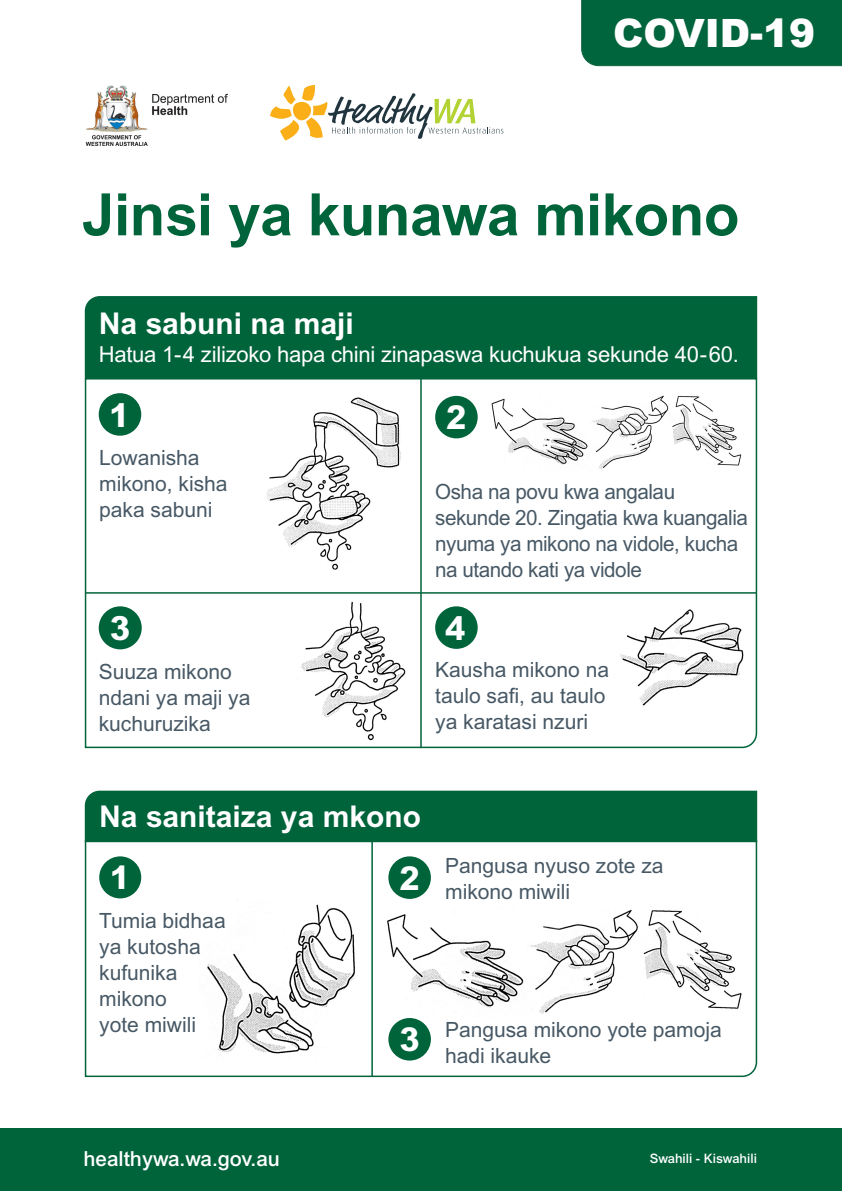
<style>
.page{position:relative;width:842px;height:1191px;background:#fff}
.page>*{position:absolute;margin:0;border:0;box-sizing:border-box;transform-origin:0 0}
.t1{font:700 58.5px "Arial MT Std";letter-spacing:-.01em;color:#00643b}
.t2{font:900 39px "Arial";color:#fff}
.t3{font:800 33.4px "Arial MT Std";color:#fff}
.t4{font:800 33px "Arial MT Std";color:#fff}
.t5{font:800 32.6px "Arial MT Std";color:#fff}
.t6{font:700 30px "Arial MT Std";color:#fff}
.t7{font:22px "Arial MT Std";letter-spacing:-.01em;color:#fff}
.t8{font:21px/26px "Arial MT Std";color:#475865}
.t9{font:21px/26px "Arial MT Std";letter-spacing:-.02em;color:#475865}
.t10{font:500 20.7px "Arial MT Std";color:#fff}
.t11{font:500 13px "Arial MT Std";color:#fff}
</style>
<div class="page">
<div style="left:84px;top:296px;width:674px;height:81px;background:#00643b"></div>
<div style="left:84px;top:790px;width:674px;height:49px;background:#00643b"></div>
<svg style="left:84px;top:839px;width:674px;height:238px"></svg>
<svg style="left:84px;top:377px;width:674px;height:372px"></svg>
<img style="left:199px;top:899px;width:162px;height:161px">
<img style="left:488px;top:393px;width:257px;height:79px">
<img style="left:617px;top:606px;width:130px;height:103px">
<div style="left:99px;top:393px;width:42px;height:43px;background:#00643b;border-radius:50%"></div>
<div style="left:435px;top:396px;width:43px;height:42px;background:#00643b;border-radius:50%"></div>
<div style="left:99px;top:606px;width:43px;height:43px;background:#00643b;border-radius:50%"></div>
<div style="left:435px;top:606px;width:43px;height:43px;background:#00643b;border-radius:50%"></div>
<div style="left:99px;top:856px;width:42px;height:42px;background:#00643b;border-radius:50%"></div>
<img style="left:262px;top:391px;width:146px;height:179px">
<img style="left:296px;top:596px;width:116px;height:149px">
<img style="left:382px;top:906px;width:364px;height:111px">
<div style="left:388px;top:856px;width:43px;height:43px;background:#00643b;border-radius:50%"></div>
<div style="left:388px;top:1018px;width:43px;height:42px;background:#00643b;border-radius:50%"></div>
<hr style="left:420px;top:379px;width:2px;height:369px;background:#00643b">
<hr style="left:85px;top:592px;width:671px;height:1px;background:#00643b">
<hr style="left:371px;top:838px;width:2px;height:238px;background:#00643b">
<svg style="left:270px;top:85px;width:233px;height:56px"></svg>
<div style="left:581px;top:0;width:261px;height:67px;background:#00643c"></div>
<img style="left:85px;top:85px;width:142px;height:60px">
<div style="left:0;top:1128px;width:842px;height:63px;background:#00643b"></div>
<p class="t2" style="left:613px;top:5px;width:204px">COVID-19</p>
<p class="t1" style="left:82px;top:180px;width:659px">Jinsi ya kunawa mikono</p>
<p class="t6" style="left:99px;top:306px;width:257px">Na sabuni na maji</p>
<p class="t7" style="left:99px;top:342px;width:642px">Hatua 1-4 zilizoko hapa chini zinapaswa kuchukua sekunde 40-60.</p>
<p class="t4" style="left:109px;top:395px;width:22px">1</p>
<p class="t4" style="left:446px;top:397px;width:22px">2</p>
<p class="t8" style="left:99px;top:445px;width:130px">Lowanisha mikono, kisha paka sabuni</p>
<p class="t9" style="left:435px;top:478px;width:314px">Osha na povu kwa angalau sekunde 20. Zingatia kwa kuangalia nyuma ya mikono na vidole, kucha na utando kati ya vidole</p>
<p class="t3" style="left:110px;top:608px;width:22px">3</p>
<p class="t4" style="left:445px;top:608px;width:22px">4</p>
<p class="t8" style="left:99px;top:658px;width:153px">Suuza mikono ndani ya maji ya kuchuruzika</p>
<p class="t8" style="left:435px;top:656px;width:175px">Kausha mikono na taulo safi, au taulo ya karatasi nzuri</p>
<p class="t6" style="left:99px;top:798px;width:323px">Na sanitaiza ya mkono</p>
<p class="t5" style="left:110px;top:858px;width:22px">1</p>
<p class="t8" style="left:99px;top:908px;width:128px">Tumia bidhaa ya kutosha kufunika mikono<br>yote miwili</p>
<p class="t4" style="left:399px;top:858px;width:22px">2</p>
<p class="t4" style="left:399px;top:1019px;width:22px">3</p>
<p class="t8" style="left:445px;top:852px;width:220px">Pangusa nyuso zote za mikono miwili</p>
<p class="t8" style="left:445px;top:1016px;width:278px">Pangusa mikono yote pamoja hadi ikauke</p>
<p class="t10" style="left:83px;top:1146px;width:198px">healthywa.wa.gov.au</p>
<p class="t11" style="left:650px;top:1150px;width:109px">Swahili - Kiswahili</p>
</div>
